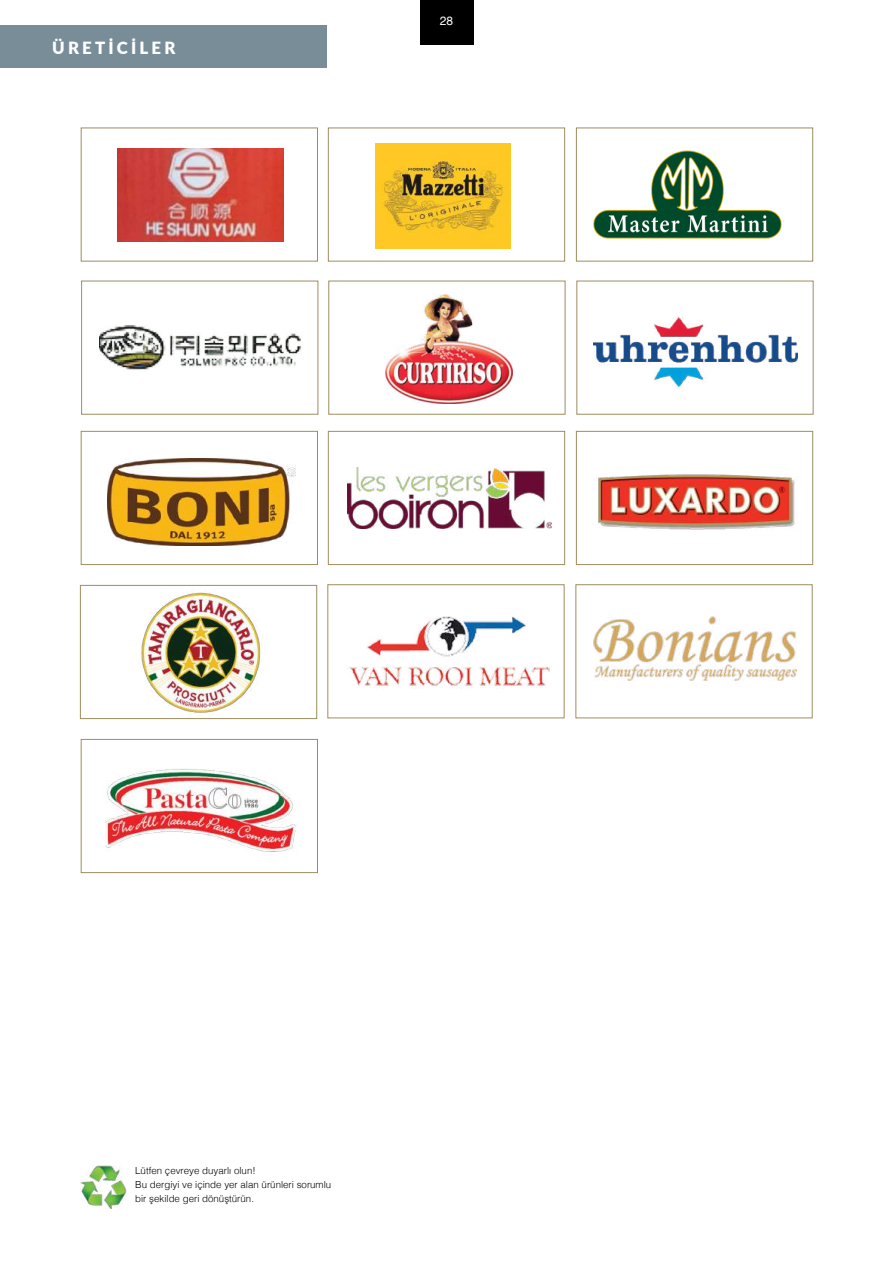
<style>
.page{position:relative;width:893px;height:1263px;background:#fff}
.page>*{position:absolute;margin:0;border:0;box-sizing:border-box;transform-origin:0 0}
.t1{font:900 16.8px "Lato";letter-spacing:.19em;color:#fff}
.t2{font:12px "Helvetica";color:#fff}
.t3{font:300 9.75px/14px "Helvetica";color:#000}
</style>
<div class="page">
<div style="left:420px;top:0;width:53px;height:45px;background:#000"></div>
<img style="left:81px;top:1165px;width:46px;height:43px">
<div style="left:0;top:26px;width:327px;height:42px;background:#798d98"></div>
<div style="left:81px;top:128px;width:237px;height:133px;background:#fff;border:1px solid #9e8d5e"></div>
<div style="left:81px;top:281px;width:237px;height:134px;background:#fff;border:1px solid #9e8d5e"></div>
<div style="left:81px;top:431px;width:237px;height:134px;background:#fff;border:1px solid #9e8d5e"></div>
<div style="left:328px;top:128px;width:237px;height:133px;background:#fff;border:1px solid #9e8d5e"></div>
<div style="left:328px;top:281px;width:237px;height:134px;background:#fff;border:1px solid #9e8d5e"></div>
<div style="left:328px;top:431px;width:237px;height:134px;background:#fff;border:1px solid #9e8d5e"></div>
<div style="left:327px;top:584px;width:237px;height:134px;background:#fff;border:1px solid #9e8d5e"></div>
<div style="left:576px;top:128px;width:237px;height:133px;background:#fff;border:1px solid #9e8d5e"></div>
<div style="left:576px;top:281px;width:237px;height:134px;background:#fff;border:1px solid #9e8d5e"></div>
<div style="left:576px;top:431px;width:237px;height:134px;background:#fff;border:1px solid #9e8d5e"></div>
<div style="left:80px;top:585px;width:237px;height:134px;background:#fff;border:1px solid #9e8d5e"></div>
<div style="left:575px;top:584px;width:238px;height:134px;background:#fff;border:1px solid #9e8d5e"></div>
<div style="left:81px;top:739px;width:237px;height:134px;background:#fff;border:1px solid #9e8d5e"></div>
<img style="left:118px;top:149px;width:165px;height:93px">
<img style="left:100px;top:325px;width:201px;height:45px">
<img style="left:375px;top:143px;width:135px;height:105px">
<img style="left:347px;top:467px;width:204px;height:61px">
<img style="left:386px;top:294px;width:126px;height:109px">
<img style="left:593px;top:150px;width:188px;height:89px">
<img style="left:593px;top:317px;width:204px;height:69px">
<img style="left:347px;top:616px;width:203px;height:73px">
<img style="left:141px;top:592px;width:120px;height:121px">
<img style="left:107px;top:458px;width:189px;height:88px">
<img style="left:594px;top:616px;width:202px;height:65px">
<img style="left:105px;top:769px;width:192px;height:82px">
<img style="left:598px;top:474px;width:197px;height:56px">
<h1 class="t1" style="left:52px;top:35px;width:125px">ÜRETİCİLER</h1>
<p class="t2" style="left:440px;top:12px;width:15px">28</p>
<p class="t3" style="left:135px;top:1163px;width:198px">Lütfen çevreye duyarlı olun!<br>Bu dergiyi ve içinde yer alan ürünleri sorumlu bir şekilde geri dönüştürün.</p>
</div>
